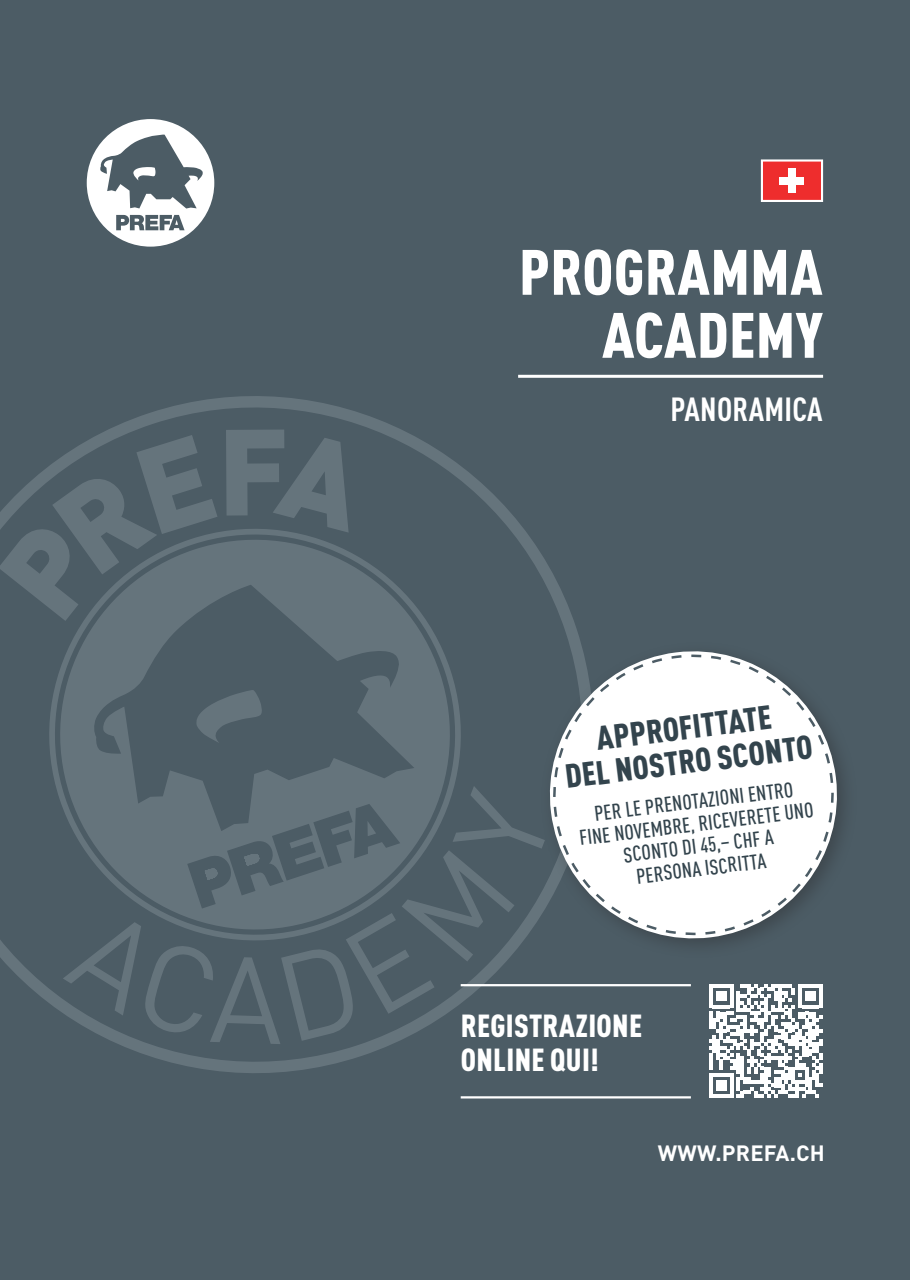
<style>
.page{position:relative;width:910px;height:1280px;background:#4c5c65}
.page>*{position:absolute;margin:0;border:0;box-sizing:border-box;transform-origin:0 0}
.t1{font:900 condensed 63px/63px "DIN Pro";letter-spacing:.01em;color:#fff;text-align:right}
.t2{font:900 condensed 33px/34.2px "DIN Pro";color:#33444d;text-align:center}
.t3{font:700 condensed 33px "DIN Pro";letter-spacing:.01em;color:#fff}
.t4{font:900 condensed 31.5px/34.5px "DIN Pro";letter-spacing:.01em;color:#fff}
.t5{font:700 21.9px "DIN Pro";letter-spacing:.01em;color:#fff}
.t6{font:500 condensed 21px/22.5px "DIN Pro";color:#33444d;text-align:center}
</style>
<div class="page">
<svg style="left:0;top:374px;width:635px;height:725px"></svg>
<svg style="left:0;top:435px;width:217px;height:186px"></svg>
<svg style="left:226px;top:429px;width:123px;height:104px"></svg>
<svg style="left:63px;top:786px;width:482px;height:258px"></svg>
<div style="left:539px;top:641px;width:319px;height:318px;background:#4c5c65"></div>
<svg style="left:541px;top:643px;width:303px;height:302px"></svg>
<svg style="left:552px;top:654px;width:283px;height:282px"></svg>
<svg style="left:760px;top:159px;width:64px;height:43px;background:#ec6869"></svg>
<svg style="left:87px;top:119px;width:127px;height:128px"></svg>
<svg style="left:709px;top:984px;width:113px;height:113px"></svg>
<hr style="left:461px;top:984px;width:230px;height:2px;background:#fff">
<hr style="left:461px;top:1096px;width:230px;height:2px;background:#fff">
<hr style="left:518px;top:375px;width:305px;height:3px;background:#fff">
<h1 class="t1" style="left:519px;top:235px;width:305px">PROGRAMMA<br>ACADEMY</h1>
<h2 class="t3" style="left:671px;top:384px;width:154px">PANORAMICA</h2>
<h2 class="t2" style="left:559px;top:723px;width:250px;rotate:-7deg">APPROFITTATE<br>DEL NOSTRO SCONTO</h2>
<p class="t6" style="left:575px;top:803px;width:237px;rotate:-7deg">PER LE PRENOTAZIONI ENTRO<br>FINE NOVEMBRE, RICEVERETE UNO<br>SCONTO DI 45,– CHF A<br>PERSONA ISCRITTA</p>
<h3 class="t4" style="left:461px;top:1005px;width:183px">REGISTRAZIONE<br>ONLINE QUI!</h3>
<p class="t5" style="left:658px;top:1135px;width:168px">WWW.PREFA.CH</p>
</div>
